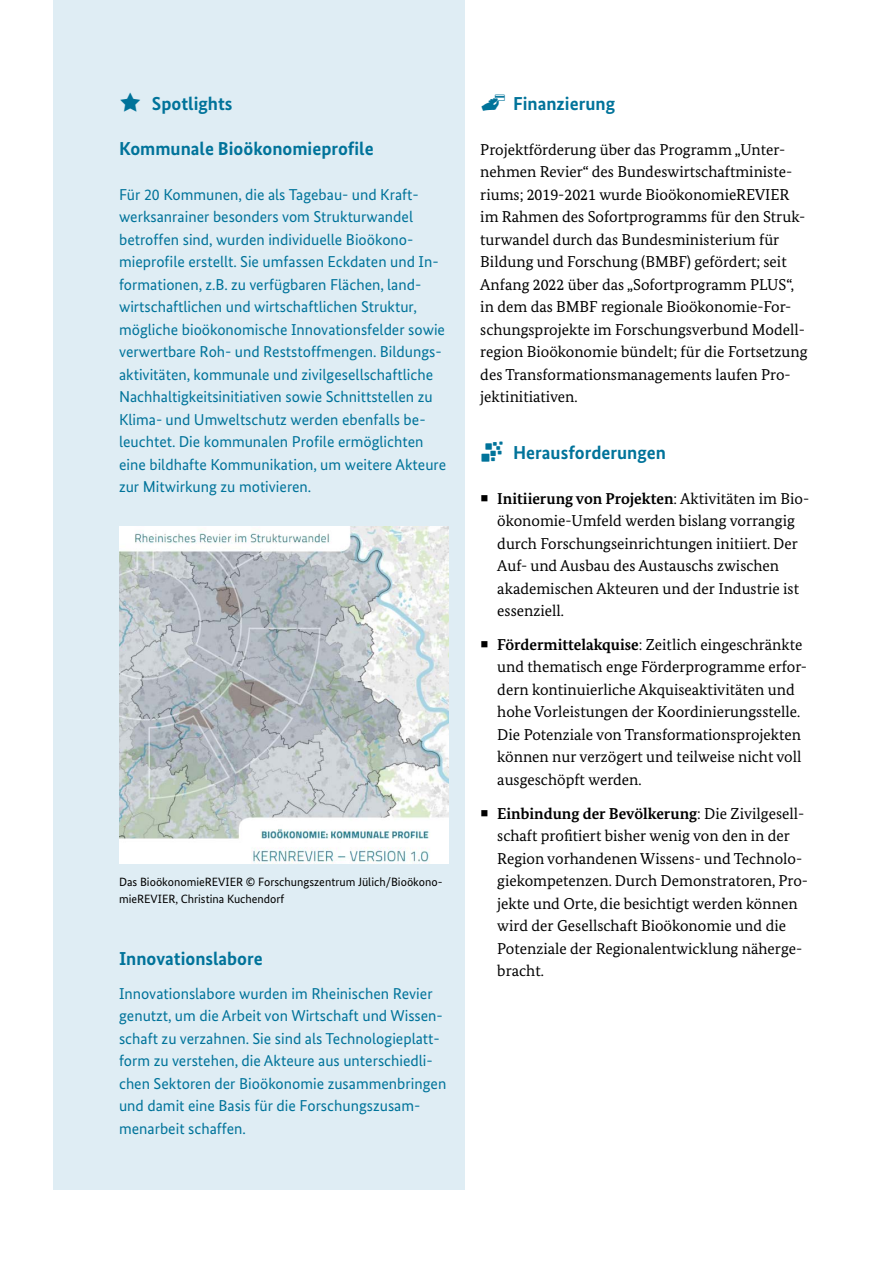
<style>
.page{position:relative;width:893px;height:1263px;background:#fff}
.page>*{position:absolute;margin:0;border:0;box-sizing:border-box;transform-origin:0 0}
.H3-Subhead_Kasten{font:700 18.75px "Bundes Sans";color:#00739a}
.H2-Subhead{font:700 18.75px "Bundes Sans";color:#00739a}
.H2-Subhead_Kasten{font:700 18.75px "Bundes Sans";color:#00739a}
.P-Copy{font:15.75px/22.5px "Bundes Serif";color:#000}
.P-Copy_Kasten{font:15.75px/22.5px "Bundes Sans";color:#00739a}
.t1{font:12px/17.2px "Bundes Sans";color:#000}
.s1{font-weight:700}
</style>
<div class="page">
<div style="left:53px;top:0;width:411px;height:1190px;background:#dfedf4"></div>
<img style="left:119px;top:526px;width:329px;height:338px">
<h2 class="H2-Subhead_Kasten" style="left:152px;top:92px;width:82px">Spotlights</h2>
<h3 class="H3-Subhead_Kasten" style="left:119px;top:137px;width:256px">Kommunale Bioökonomieprofile</h3>
<p class="P-Copy_Kasten" style="left:119px;top:183px;width:329px">Für 20 Kommunen, die als Tagebau- und Kraft&shy;werksanrainer besonders vom Strukturwandel betroffen sind, wurden individuelle Bioökono&shy;mieprofile erstellt. Sie umfassen Eckdaten und In&shy;formationen, z.B. zu verfügbaren Flächen, land&shy;wirtschaftlichen und wirtschaftlichen Struktur, mögliche bioökonomische Innovationsfelder sowie verwertbare Roh- und Reststoffmengen. Bildungs&shy;aktivitäten, kommunale und zivilgesellschaftliche Nachhaltigkeitsinitiativen sowie Schnittstellen zu Klima- und Umweltschutz werden ebenfalls be&shy;leuchtet. Die kommunalen Profile ermöglichten eine bildhafte Kommunikation, um weitere Akteure zur Mitwirkung zu motivieren.</p>
<p class="t1" style="left:119px;top:873px;width:325px">Das BioökonomieREVIER © Forschungszentrum Jülich/Bioökono&shy;mieREVIER, Christina Kuchendorf</p>
<h3 class="H3-Subhead_Kasten" style="left:119px;top:947px;width:145px">Innovationslabore</h3>
<p class="P-Copy_Kasten" style="left:119px;top:982px;width:329px">Innovationslabore wurden im Rheinischen Revier genutzt, um die Arbeit von Wirtschaft und Wissen&shy;schaft zu verzahnen. Sie sind als Technologieplatt&shy;form zu verstehen, die Akteure aus unterschiedli&shy;chen Sektoren der Bioökonomie zusammenbringen und damit eine Basis für die Forschungszusam&shy;menarbeit schaffen.</p>
<h2 class="H2-Subhead" style="left:513px;top:92px;width:103px">Finanzierung</h2>
<p class="P-Copy" style="left:480px;top:138px;width:329px">Projektförderung über das Programm „Unter&shy;nehmen Revier“ des Bundeswirtschaftministe&shy;riums; 2019-2021 wurde BioökonomieREVIER im Rahmen des Sofortprogramms für den Struk&shy;turwandel durch das Bundesministerium für Bildung und Forschung (BMBF) gefördert; seit Anfang 2022 über das „Sofortprogramm PLUS“, in dem das BMBF regionale Bioökonomie-For&shy;schungsprojekte im Forschungsverbund Modell&shy;region Bioökonomie bündelt; für die Fortsetzung des Transformationsmanagements laufen Pro&shy;jektinitiativen.</p>
<h2 class="H2-Subhead" style="left:513px;top:441px;width:154px">Herausforderungen</h2>
<p class="P-Copy" style="left:497px;top:487px;width:313px"><span class="s1">Initiierung von Projekten</span>: Aktivitäten im Bio&shy;ökonomie-Umfeld werden bislang vorrangig durch Forschungseinrichtungen initiiert. Der Auf- und Ausbau des Austauschs zwischen akademischen Akteuren und der Industrie ist essenziell.</p>
<p class="P-Copy" style="left:497px;top:633px;width:311px"><span class="s1">Fördermittelakquise</span>: Zeitlich eingeschränkte und thematisch enge Förderprogramme erfor&shy;dern kontinuierliche Akquiseaktivitäten und hohe Vorleistungen der Koordinierungsstelle.<br>Die Potenziale von Transformationsprojekten können nur verzögert und teilweise nicht voll ausgeschöpft werden.</p>
<p class="P-Copy" style="left:497px;top:802px;width:312px"><span class="s1">Einbindung der Bevölkerung</span>: Die Zivilgesell&shy;schaft profitiert bisher wenig von den in der Region vorhandenen Wissens- und Technolo&shy;giekompetenzen. Durch Demonstratoren, Pro&shy;jekte und Orte, die besichtigt werden können wird der Gesellschaft Bioökonomie und die Potenziale der Regionalentwicklung näherge&shy;bracht.</p>
</div>
